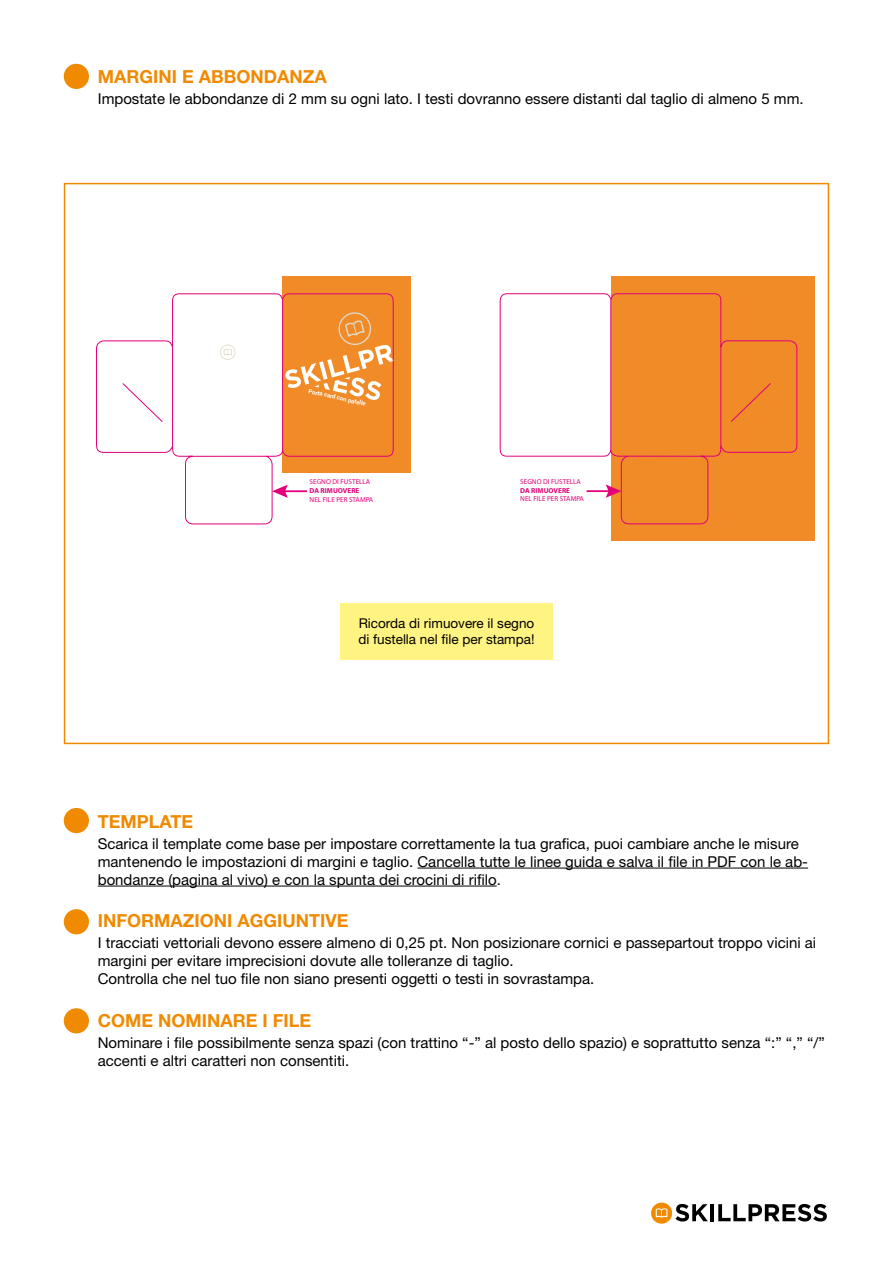
<style>
.page{position:relative;width:893px;height:1263px;background:#fff}
.page>*{position:absolute;margin:0;border:0;box-sizing:border-box;transform-origin:0 0}
.t1{font:700 18px "Helvetica Neue LT Std";color:#f08a00}
.t2{font:15px/18px "Helvetica Neue LT Std";color:#000}
.t3{font:13.5px/16.2px "Helvetica Neue LT Std";color:#000}
.t4{font:7.2px "Myriad Pro";color:#e2007a}
.t5{font:700 7.2px "Myriad Pro";color:#e2007a}
.t6{font:700 6px "Roboto";color:#fff}
</style>
<div class="page">
<hr style="left:417px;top:868px;width:391px;height:1px;background:#000">
<hr style="left:98px;top:886px;width:399px;height:1px;background:#000">
<div style="left:64px;top:64px;width:25px;height:25px;background:#f08a00;border-radius:50%"></div>
<div style="left:64px;top:909px;width:25px;height:25px;background:#f08a00;border-radius:50%"></div>
<div style="left:64px;top:808px;width:25px;height:25px;background:#f08a00;border-radius:50%"></div>
<div style="left:64px;top:1008px;width:25px;height:25px;background:#f08a00;border-radius:50%"></div>
<svg style="left:675px;top:1204px;width:33px;height:17px"></svg>
<hr style="left:710px;top:1204px;width:4px;height:17px;background:#000">
<svg style="left:718px;top:1204px;width:109px;height:17px"></svg>
<div style="left:651px;top:1202px;width:21px;height:21px;background:#f08a00;border-radius:50%"></div>
<svg style="left:656px;top:1208px;width:11px;height:10px"></svg>
<div style="left:283px;top:276px;width:128px;height:197px;background:#f08b27"></div>
<svg style="left:96px;top:293px;width:298px;height:231px"></svg>
<svg style="left:122px;top:383px;width:41px;height:40px"></svg>
<hr style="left:282px;top:299px;width:1px;height:151px;background:#e2007a">
<hr style="left:172px;top:347px;width:1px;height:99px;background:#e2007a">
<hr style="left:189px;top:456px;width:77px;height:1px;background:#e2007a">
<svg style="left:191px;top:345px;width:73px;height:44px"></svg>
<hr style="left:283px;top:490px;width:24px;height:2px;background:#e2007a">
<svg style="left:272px;top:485px;width:16px;height:13px"></svg>
<div style="left:611px;top:276px;width:203px;height:265px;background:#f08b27"></div>
<svg style="left:500px;top:293px;width:297px;height:231px"></svg>
<svg style="left:730px;top:382px;width:41px;height:40px"></svg>
<hr style="left:610px;top:299px;width:1px;height:151px;background:#e2007a">
<hr style="left:720px;top:347px;width:1px;height:99px;background:#e2007a">
<hr style="left:628px;top:456px;width:77px;height:1px;background:#e2007a">
<hr style="left:587px;top:490px;width:24px;height:2px;background:#e2007a">
<svg style="left:606px;top:484px;width:15px;height:14px"></svg>
<div style="left:340px;top:603px;width:213px;height:57px;background:#fff381"></div>
<p class="t1" style="left:98px;top:65px;width:230px">MARGINI E ABBONDANZA</p>
<p class="t2" style="left:98px;top:89px;width:707px">Impostate le abbondanze di 2 mm su ogni lato. I testi dovranno essere distanti dal taglio di almeno 5 mm.</p>
<p class="t6" style="left:310px;top:386px;width:60px;rotate:13deg">Porta card con patelle</p>
<p class="t4" style="left:310px;top:477px;width:62px">SEGNO DI FUSTELLA</p>
<p class="t5" style="left:310px;top:486px;width:51px">DA RIMUOVERE</p>
<p class="t4" style="left:310px;top:495px;width:65px">NEL FILE PER STAMPA</p>
<p class="t4" style="left:520px;top:477px;width:62px">SEGNO DI FUSTELLA</p>
<p class="t5" style="left:520px;top:486px;width:51px">DA RIMUOVERE</p>
<p class="t4" style="left:520px;top:495px;width:65px">NEL FILE PER STAMPA</p>
<p class="t3" style="left:358px;top:615px;width:178px">Ricorda di rimuovere il segno di fustella nel file per stampa!</p>
<p class="t1" style="left:98px;top:810px;width:24px">TEMPLATE</p>
<p class="t2" style="left:98px;top:834px;width:712px">Scarica il template come base per impostare correttamente la tua grafica, puoi cambiare anche le misure mantenendo le impostazioni di margini e taglio. Cancella tutte le linee guida e salva il file in PDF con le ab&shy;bondanze (pagina al vivo) e con la spunta dei crocini di rifilo.</p>
<p class="t1" style="left:98px;top:909px;width:252px">INFORMAZIONI AGGIUNTIVE</p>
<p class="t2" style="left:98px;top:934px;width:720px">I tracciati vettoriali devono essere almeno di 0,25 pt. Non posizionare cornici e passepartout troppo vicini ai margini per evitare imprecisioni dovute alle tolleranze di taglio.<br>Controlla che nel tuo file non siano presenti oggetti o testi in sovrastampa.</p>
<p class="t1" style="left:98px;top:1009px;width:215px">COME NOMINARE I FILE</p>
<p class="t2" style="left:98px;top:1033px;width:728px">Nominare i file possibilmente senza spazi (con trattino “-” al posto dello spazio) e soprattutto senza “:” “,” “/” accenti e altri caratteri non consentiti.</p>
</div>
